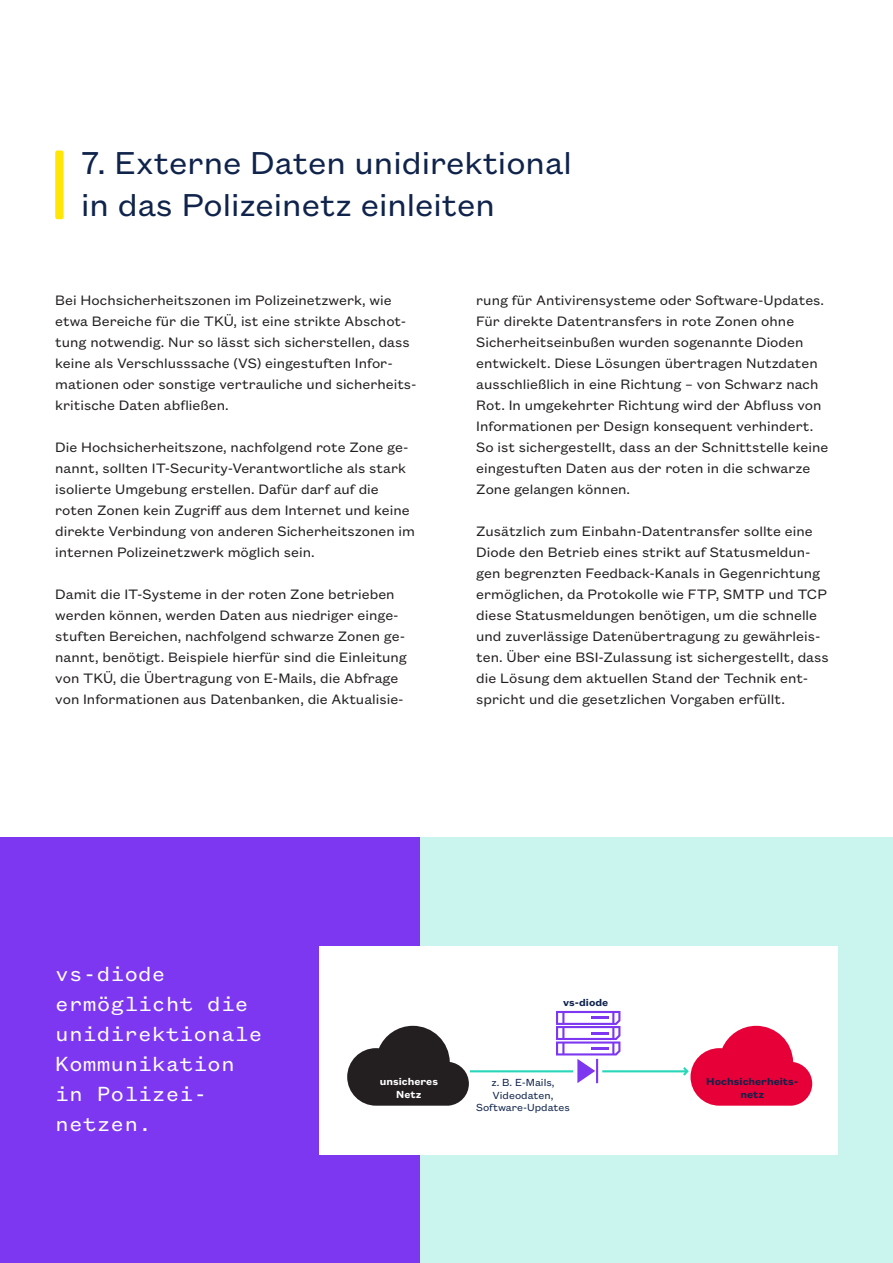
<style>
.page{position:relative;width:893px;height:1263px;background:#fff}
.page>*{position:absolute;margin:0;border:0;box-sizing:border-box;transform-origin:0 0}
.t1{font:34.8px/41.8px "Founders Grotesk Text";color:#0f234b}
.t2{font:22.5px/30px "Founders Grotesk Mono";color:#fff}
.t3{font:15px/21px "Founders Grotesk Text";color:#231f20}
.t4{font:11.25px/12.5px "Founders Grotesk Text";color:#0f234b;text-align:center}
.t5{font:600 11.25px/12.5px "Founders Grotesk Text";color:#0f234b;text-align:center}
.t6{font:600 11.25px/12.5px "Founders Grotesk Text";color:#fff;text-align:center}
</style>
<div class="page">
<div style="left:370px;top:838px;width:523px;height:425px;background:#c9f5ee"></div>
<div style="left:55px;top:150px;width:9px;height:69px;background:#ffe606;border-radius:2px"></div>
<div style="left:0;top:838px;width:420px;height:425px;background:#7d37f0"></div>
<div style="left:319px;top:946px;width:519px;height:209px;background:#fff"></div>
<hr style="left:470px;top:1070px;width:103px;height:2px;background:#28d7b9">
<hr style="left:602px;top:1070px;width:84px;height:2px;background:#28d7b9">
<svg style="left:556px;top:1011px;width:64px;height:73px"></svg>
<svg style="left:681px;top:1026px;width:131px;height:80px"></svg>
<svg style="left:347px;top:1026px;width:122px;height:80px"></svg>
<p class="t1" style="left:81px;top:140px;width:492px">7. Externe Daten unidirektional in das Polizeinetz einleiten</p>
<p class="t3" style="left:55px;top:289px;width:363px">Bei Hochsicherheitszonen im Polizeinetzwerk, wie etwa Bereiche für die TKÜ, ist eine strikte Abschot&shy;tung notwendig. Nur so lässt sich sicherstellen, dass keine als Verschlusssache (VS) eingestuften Infor&shy;mationen oder sonstige vertrauliche und sicherheits&shy;kritische Daten abfließen.</p>
<p class="t3" style="left:55px;top:436px;width:361px">Die Hochsicherheitszone, nachfolgend rote Zone ge&shy;nannt, sollten IT-Security-Verantwortliche als stark isolierte Umgebung erstellen. Dafür darf auf die roten Zonen kein Zugriff aus dem Internet und keine direkte Verbindung von anderen Sicherheitszonen im internen Polizeinetzwerk möglich sein.</p>
<p class="t3" style="left:55px;top:583px;width:353px">Damit die IT-Systeme in der roten Zone betrieben werden können, werden Daten aus niedriger einge&shy;stuften Bereichen, nachfolgend schwarze Zonen ge&shy;nannt, benötigt. Beispiele hierfür sind die Einleitung von TKÜ, die Übertragung von E-Mails, die Abfrage von Informationen aus Datenbanken, die Aktualisie-</p>
<p class="t3" style="left:476px;top:289px;width:354px">rung für Antivirensysteme oder Software-Updates.<br>Für direkte Datentransfers in rote Zonen ohne Sicherheitseinbußen wurden sogenannte Dioden entwickelt. Diese Lösungen übertragen Nutzdaten ausschließlich in eine Richtung – von Schwarz nach Rot. In umgekehrter Richtung wird der Abfluss von Informationen per Design konsequent verhindert.<br>So ist sichergestellt, dass an der Schnittstelle keine eingestuften Daten aus der roten in die schwarze Zone gelangen können.</p>
<p class="t3" style="left:476px;top:520px;width:354px">Zusätzlich zum Einbahn-Datentransfer sollte eine Diode den Betrieb eines strikt auf Statusmeldun&shy;gen begrenzten Feedback-Kanals in Gegenrichtung ermöglichen, da Protokolle wie FTP, SMTP und TCP diese Statusmeldungen benötigen, um die schnelle und zuverlässige Datenübertragung zu gewährleis&shy;ten. Über eine BSI-Zulassung ist sichergestellt, dass die Lösung dem aktuellen Stand der Technik ent&shy;spricht und die gesetzlichen Vorgaben erfüllt.</p>
<p class="t2" style="left:55px;top:959px;width:209px">vs-diode ermöglicht die unidirektionale<br>Kommunikation in Polizei&shy;netzen.</p>
<p class="t6" style="left:380px;top:1075px;width:60px">unsicheres<br>Netz</p>
<p class="t5" style="left:563px;top:996px;width:47px">vs-diode</p>
<p class="t4" style="left:476px;top:1076px;width:95px">z. B. E-Mails,<br>Videodaten,<br>Software-Updates</p>
<p class="t5" style="left:706px;top:1075px;width:94px">Hochsicherheits&shy;netz</p>
</div>
